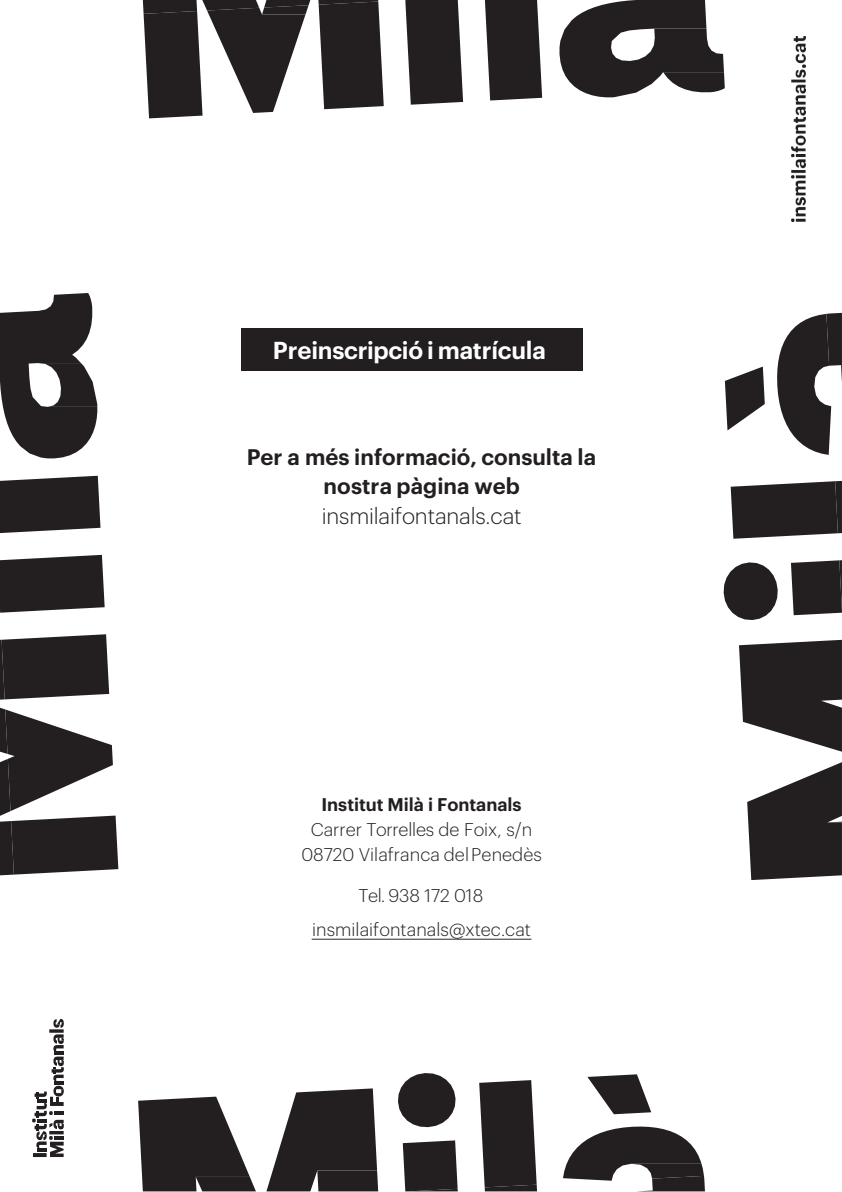
<style>
.page{position:relative;width:842px;height:1192px;background:#fff}
.page>*{position:absolute;margin:0;border:0;box-sizing:border-box;transform-origin:0 0}
.t1{font:600 24px "Graphik";letter-spacing:-.01em;color:#fff}
.t2{font:600 22px/29.6px "Graphik";letter-spacing:.005em;color:#231f20;text-align:center}
.t3{font:300 18px/25px "Graphik";letter-spacing:.005em;color:#231f20;text-align:center}
.s1{font-weight:300}
.s2{font-weight:600}
</style>
<div class="page">
<svg style="left:559px;top:0;width:166px;height:97px"></svg>
<svg style="left:405px;top:0;width:58px;height:105px;background:#3b3738"></svg>
<svg style="left:485px;top:0;width:57px;height:100px;background:#373334"></svg>
<svg style="left:0;top:293px;width:97px;height:165px"></svg>
<svg style="left:0;top:634px;width:109px;height:65px;background:#373334"></svg>
<svg style="left:0;top:707px;width:118px;height:168px"></svg>
<svg style="left:0;top:554px;width:105px;height:58px;background:#3b3738"></svg>
<svg style="left:0;top:475px;width:100px;height:58px;background:#3a3738"></svg>
<svg style="left:266px;top:1088px;width:112px;height:103px"></svg>
<svg style="left:587px;top:1074px;width:64px;height:39px"></svg>
<svg style="left:398px;top:1073px;width:58px;height:53px"></svg>
<svg style="left:138px;top:1096px;width:118px;height:95px"></svg>
<svg style="left:563px;top:1126px;width:142px;height:65px"></svg>
<svg style="left:403px;top:1140px;width:55px;height:51px;background:#353132"></svg>
<svg style="left:479px;top:1080px;width:58px;height:111px;background:#3c3839"></svg>
<svg style="left:318px;top:0;width:66px;height:109px;background:#3a3637"></svg>
<svg style="left:143px;top:0;width:167px;height:118px"></svg>
<svg style="left:739px;top:639px;width:103px;height:112px"></svg>
<svg style="left:791px;top:560px;width:51px;height:55px;background:#332f30"></svg>
<svg style="left:725px;top:366px;width:40px;height:64px"></svg>
<svg style="left:724px;top:562px;width:54px;height:58px"></svg>
<svg style="left:777px;top:313px;width:65px;height:142px"></svg>
<svg style="left:731px;top:481px;width:111px;height:57px;background:#383435"></svg>
<svg style="left:747px;top:762px;width:95px;height:117px"></svg>
<img style="left:791px;top:37px;width:14px;height:185px">
<svg style="left:32px;top:1034px;width:32px;height:122px"></svg>
<hr style="left:49px;top:1029px;width:15px;height:3px;background:#231f20">
<svg style="left:53px;top:1018px;width:11px;height:9px"></svg>
<div style="left:241px;top:328px;width:342px;height:43px;background:#231f20"></div>
<svg style="left:312px;top:938px;width:219px;height:1px"></svg>
<p class="t1" style="left:273px;top:332px;width:274px">Preinscripció i matrícula</p>
<p class="t2" style="left:247px;top:440px;width:351px">Per a més informació, consulta la nostra pàgina web <span class="s1">insmilaifontanals.cat</span></p>
<p class="t3" style="left:301px;top:790px;width:242px"><span class="s2">Institut Milà i Fontanals<br></span>Carrer Torrelles de Foix, s/n<br>08720 Vilafranca delPenedès</p>
<p class="t3" style="left:312px;top:876px;width:220px;line-height:34.4px">Tel. 938 172 018 insmilaifontanals@xtec.cat</p>
</div>
